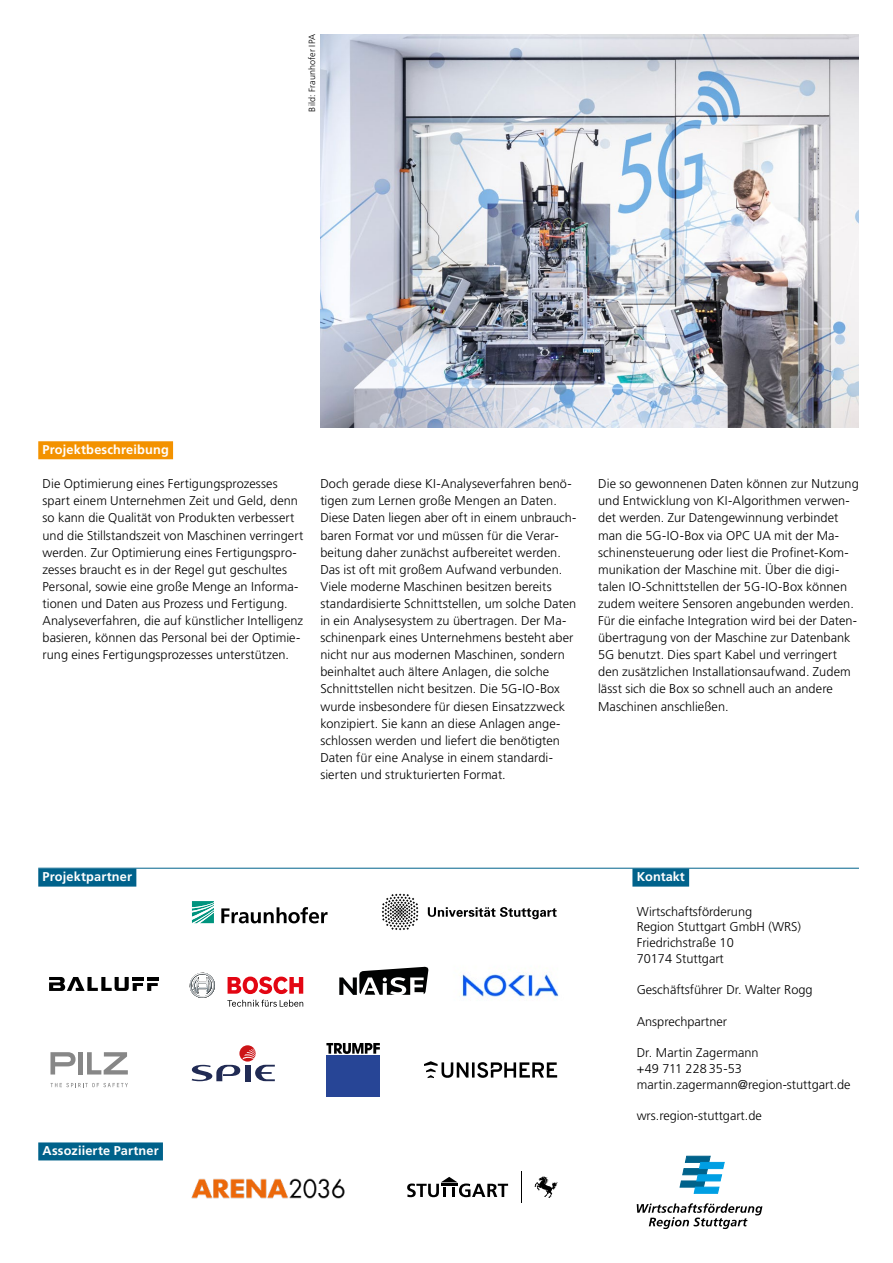
<style>
.page{position:relative;width:893px;height:1263px;background:#fff}
.page>*{position:absolute;margin:0;border:0;box-sizing:border-box;transform-origin:0 0}
.t1{font:300 12.75px/17.1px "Frutiger LT Pro";letter-spacing:.005em;color:#000}
.t2{font:700 12.75px "Frutiger LT Pro";letter-spacing:.01em;color:#fff}
.t3{font:300 9px "Frutiger LT Pro";letter-spacing:.01em;color:#000}
</style>
<div class="page">
<svg style="left:192px;top:901px;width:22px;height:22px"></svg>
<svg style="left:221px;top:907px;width:107px;height:16px"></svg>
<svg style="left:49px;top:977px;width:109px;height:14px"></svg>
<svg style="left:190px;top:973px;width:25px;height:25px"></svg>
<svg style="left:227px;top:1000px;width:76px;height:7px"></svg>
<svg style="left:228px;top:976px;width:75px;height:18px"></svg>
<svg style="left:87px;top:1052px;width:41px;height:22px"></svg>
<div style="left:78px;top:1052px;width:5px;height:22px;background:#878787"></div>
<svg style="left:50px;top:1083px;width:78px;height:4px"></svg>
<svg style="left:50px;top:1052px;width:26px;height:22px"></svg>
<svg style="left:424px;top:1061px;width:133px;height:17px"></svg>
<svg style="left:192px;top:1045px;width:83px;height:36px"></svg>
<div style="left:326px;top:1055px;width:54px;height:41px;background:#274596"></div>
<svg style="left:326px;top:1043px;width:54px;height:11px"></svg>
<svg style="left:382px;top:893px;width:36px;height:37px"></svg>
<svg style="left:428px;top:907px;width:129px;height:12px"></svg>
<svg style="left:407px;top:1177px;width:101px;height:20px"></svg>
<svg style="left:534px;top:1176px;width:23px;height:22px"></svg>
<hr style="left:521px;top:1171px;width:1px;height:32px;background:#000">
<div style="left:38px;top:1142px;width:125px;height:18px;background:#00628b"></div>
<img style="left:191px;top:1178px;width:154px;height:20px">
<svg style="left:680px;top:1156px;width:44px;height:37px"></svg>
<svg style="left:637px;top:1203px;width:125px;height:26px"></svg>
<img style="left:320px;top:34px;width:539px;height:393px">
<div style="left:38px;top:441px;width:135px;height:18px;background:#f39200"></div>
<hr style="left:38px;top:868px;width:821px;height:1px;background:#00628b">
<div style="left:38px;top:868px;width:98px;height:18px;background:#00628b"></div>
<div style="left:632px;top:868px;width:57px;height:18px;background:#00628b"></div>
<svg style="left:339px;top:967px;width:89px;height:28px"></svg>
<img style="left:461px;top:972px;width:98px;height:25px">
<p class="t3" style="left:307px;top:111px;width:79px;rotate:-90deg">Bild: Fraunhofer IPA</p>
<p class="t2" style="left:43px;top:442px;width:128px">Projektbeschreibung</p>
<p class="t1" style="left:43px;top:475px;width:262px">Die Optimierung eines Fertigungsprozesses spart einem Unternehmen Zeit und Geld, denn so kann die Qualität von Produkten verbessert und die Stillstandszeit von Maschinen verringert werden. Zur Optimierung eines Fertigungspro&shy;zesses braucht es in der Regel gut geschultes Personal, sowie eine große Menge an Informa&shy;tionen und Daten aus Prozess und Fertigung.<br>Analyseverfahren, die auf künstlicher Intelligenz basieren, können das Personal bei der Optimie&shy;rung eines Fertigungsprozesses unterstützen.</p>
<p class="t1" style="left:320px;top:475px;width:258px">Doch gerade diese KI-Analyseverfahren benö&shy;tigen zum Lernen große Mengen an Daten.<br>Diese Daten liegen aber oft in einem unbrauch&shy;baren Format vor und müssen für die Verar&shy;beitung daher zunächst aufbereitet werden.<br>Das ist oft mit großem Aufwand verbunden.<br>Viele moderne Maschinen besitzen bereits standardisierte Schnittstellen, um solche Daten in ein Analysesystem zu übertragen. Der Ma&shy;schinenpark eines Unternehmens besteht aber nicht nur aus modernen Maschinen, sondern beinhaltet auch ältere Anlagen, die solche Schnittstellen nicht besitzen. Die 5G-IO-Box wurde insbesondere für diesen Einsatzzweck konzipiert. Sie kann an diese Anlagen ange&shy;schlossen werden und liefert die benötigten Daten für eine Analyse in einem standardi&shy;sierten und strukturierten Format.</p>
<p class="t1" style="left:598px;top:475px;width:262px">Die so gewonnenen Daten können zur Nutzung und Entwicklung von KI-Algorithmen verwen&shy;det werden. Zur Datengewinnung verbindet man die 5G-IO-Box via OPC UA mit der Ma&shy;schinensteuerung oder liest die Profinet-Kom&shy;munikation der Maschine mit. Über die digi&shy;talen IO-Schnittstellen der 5G-IO-Box können zudem weitere Sensoren angebunden werden.<br>Für die einfache Integration wird bei der Daten&shy;übertragung von der Maschine zur Datenbank 5G benutzt. Dies spart Kabel und verringert den zusätzlichen Installationsaufwand. Zudem lässt sich die Box so schnell auch an andere Maschinen anschließen.</p>
<p class="t2" style="left:43px;top:869px;width:91px">Projektpartner</p>
<p class="t2" style="left:637px;top:869px;width:50px">Kontakt</p>
<p class="t2" style="left:43px;top:1143px;width:118px">Assoziierte Partner</p>
<p class="t1" style="left:637px;top:903px;width:166px;line-height:15.8px">Wirtschaftsförderung<br>Region Stuttgart GmbH (WRS)<br>Friedrichstraße 10<br>70174 Stuttgart</p>
<p class="t1" style="left:637px;top:981px;width:177px">Geschäftsführer Dr. Walter Rogg</p>
<p class="t1" style="left:637px;top:1013px;width:92px">Ansprechpartner</p>
<p class="t1" style="left:637px;top:1045px;width:215px;line-height:15.8px">Dr. Martin Zagermann<br>+49 711 228 35-53 martin.zagermann@region-stuttgart.de</p>
<p class="t1" style="left:637px;top:1107px;width:127px">wrs.region-stuttgart.de</p>
</div>
